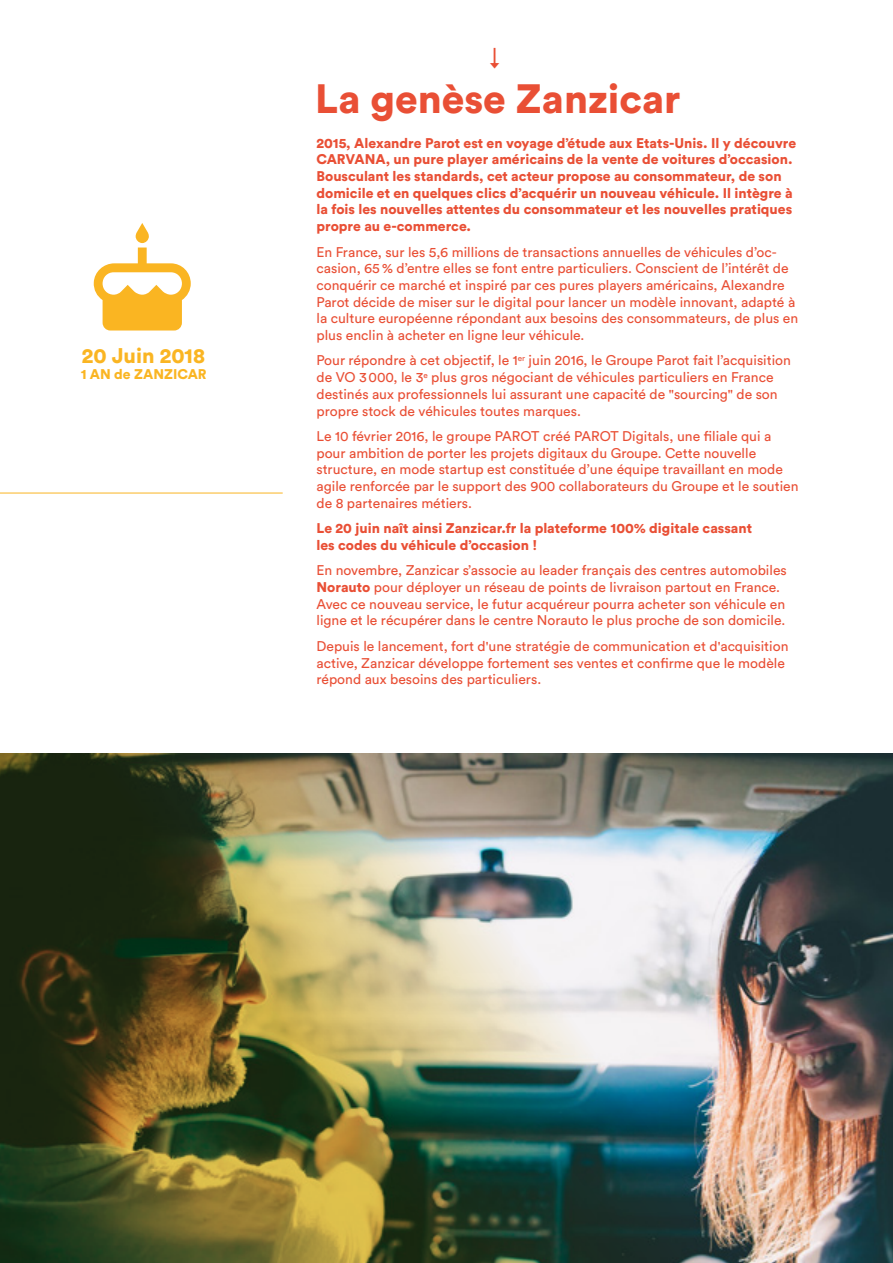
<style>
.page{position:relative;width:893px;height:1263px;background:#fff}
.page>*{position:absolute;margin:0;border:0;box-sizing:border-box;transform-origin:0 0}
.t1{font:40.5px "Circular Std Black";color:#e94f35}
.t2{font:21.75px "Circular Std Book";color:#e94f35}
.t3{font:21px "Circular Std Black";color:#fab522}
.t4{font:13.95px/16.6px "Circular Std Book";color:#e94f35}
.t5{font:13.95px/16.6px "Circular Std Black";color:#e94f35}
.t6{font:13.95px "Circular Std Black";color:#fab522}
.s1{font-family:"Circular Std Black"}
</style>
<div class="page">
<hr style="left:0;top:493px;width:283px;height:1px;background:#fab522">
<svg style="left:93px;top:223px;width:98px;height:107px"></svg>
<img style="left:0;top:753px;width:893px;height:510px">
<h3 class="t3" style="left:82px;top:341px;width:125px">20 Juin 2018</h3>
<p class="t6" style="left:81px;top:365px;width:127px">1 AN de ZANZICAR</p>
<h2 class="t2" style="left:490px;top:44px;width:11px">↓</h2>
<h1 class="t1" style="left:315px;top:72px;width:367px">La genèse Zanzicar</h1>
<p class="t5" style="left:316px;top:134px;width:481px">2015, Alexandre Parot est en voyage d’étude aux Etats-Unis. Il y découvre CARVANA, un pure player américains de la vente de voitures d’occasion.<br>Bousculant les standards, cet acteur propose au consommateur, de son domicile et en quelques clics d’acquérir un nouveau véhicule. Il intègre à la fois les nouvelles attentes du consommateur et les nouvelles pratiques propre au e-commerce.</p>
<p class="t4" style="left:316px;top:243px;width:483px">En France, sur les 5,6 millions de transactions annuelles de véhicules d’oc&shy;casion, 65% d’entre elles se font entre particuliers. Conscient de l’intérêt de conquérir ce marché et inspiré par ces pures players américains, Alexandre Parot décide de miser sur le digital pour lancer un modèle innovant, adapté à la culture européenne répondant aux besoins des consommateurs, de plus en plus enclin à acheter en ligne leur véhicule.</p>
<p class="t4" style="left:316px;top:352px;width:476px">Pour répondre à cet objectif, le 1<sup>er</sup> juin 2016, le Groupe Parot fait l’acquisition de VO 3000, le 3<sup>e</sup> plus gros négociant de véhicules particuliers en France destinés aux professionnels lui assurant une capacité de "sourcing" de son propre stock de véhicules toutes marques.</p>
<p class="t4" style="left:316px;top:428px;width:484px">Le 10 février 2016, le groupe PAROT créé PAROT Digitals, une filiale qui a pour ambition de porter les projets digitaux du Groupe. Cette nouvelle structure, en mode startup est constituée d’une équipe travaillant en mode agile renforcée par le support des 900 collaborateurs du Groupe et le soutien de 8 partenaires métiers.</p>
<p class="t5" style="left:316px;top:520px;width:437px">Le 20 juin naît ainsi Zanzicar.fr la plateforme 100% digitale cassant les codes du véhicule d’occasion !</p>
<p class="t4" style="left:316px;top:562px;width:472px">En novembre, Zanzicar s’associe au leader français des centres automobiles <span class="s1">Norauto</span> pour déployer un réseau de points de livraison partout en France.<br>Avec ce nouveau service, le futur acquéreur pourra acheter son véhicule en ligne et le récupérer dans le centre Norauto le plus proche de son domicile.</p>
<p class="t4" style="left:316px;top:637px;width:474px">Depuis le lancement, fort d'une stratégie de communication et d'acquisition active, Zanzicar développe fortement ses ventes et confirme que le modèle répond aux besoins des particuliers.</p>
</div>
